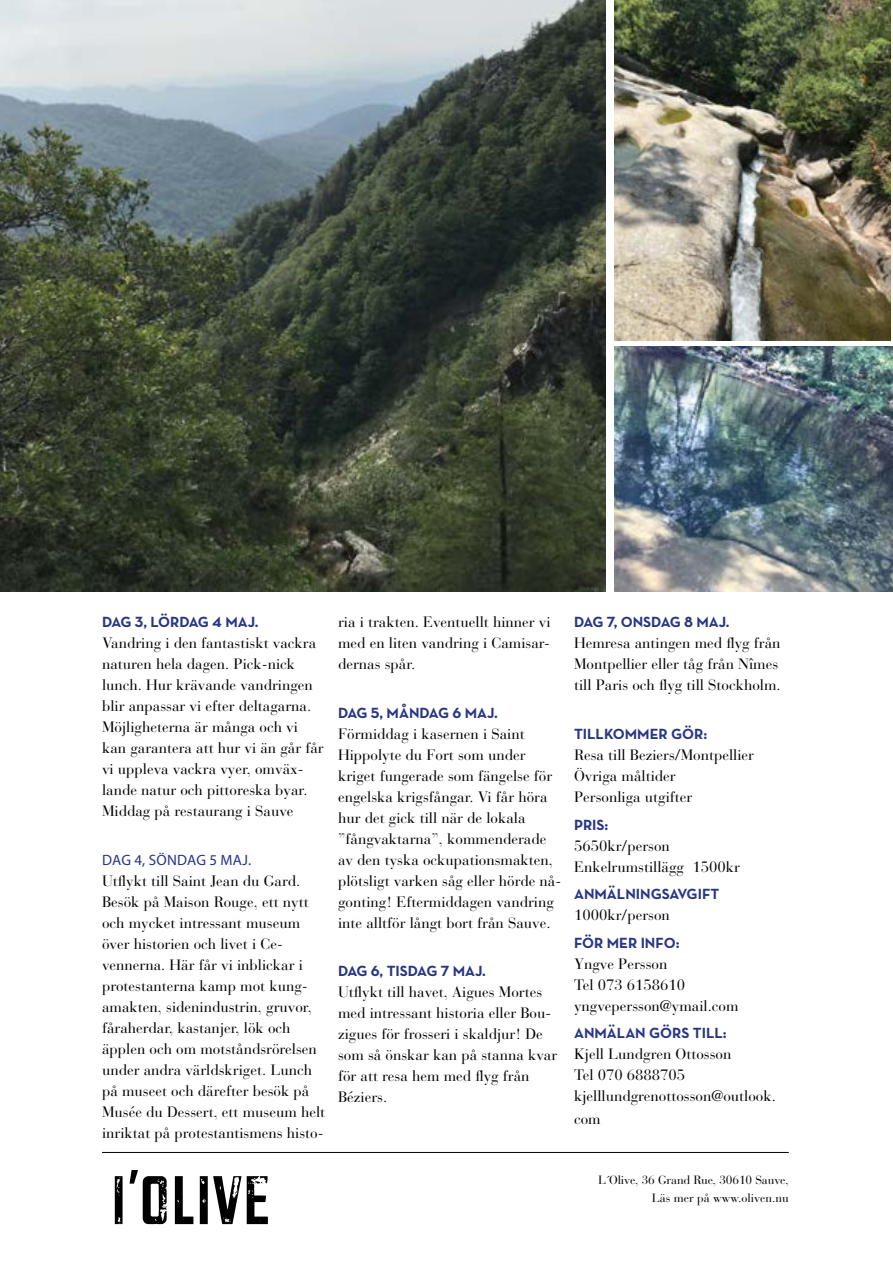
<style>
.page{position:relative;width:893px;height:1263px;background:#fff}
.page>*{position:absolute;margin:0;border:0;box-sizing:border-box;transform-origin:0 0}
.t1{font:15px/21px "Bauer Bodoni";color:#000}
.t2{font:700 15px "Neutraface Text";color:#283583}
.t3{font:700 15px "Neutraface Text";letter-spacing:-.04em;color:#283583}
.t4{font:15px "Myriad Pro";letter-spacing:.01em;color:#283583}
.t5{font:12px/18px "Bauer Bodoni";letter-spacing:-.01em;color:#000;text-align:right}
</style>
<div class="page">
<hr style="left:102px;top:1152px;width:687px;height:1px;background:#000">
<svg style="left:115px;top:1170px;width:153px;height:54px"></svg>
<img style="left:614px;top:347px;width:279px;height:244px">
<img style="left:614px;top:0;width:277px;height:340px">
<img style="left:0;top:0;width:606px;height:591px">
<p class="t3" style="left:102px;top:612px;width:158px">DAG 3, LÖRDAG 4 MAJ.</p>
<p class="t1" style="left:102px;top:633px;width:223px">Vandring i den fantastiskt vackra naturen hela dagen. Pick-nick lunch. Hur krävande vandringen blir anpassar vi efter deltagarna.<br>Möjligheterna är många och vi kan garantera att hur vi än går får vi uppleva vackra vyer, omväx&shy;lande natur och pittoreska byar.<br>Middag på restaurang i Sauve</p>
<p class="t4" style="left:102px;top:851px;width:150px">DAG 4, SÖNDAG 5 MAJ.</p>
<p class="t1" style="left:102px;top:870px;width:225px">Utflykt till Saint Jean du Gard.<br>Besök på Maison Rouge, ett nytt och mycket intressant museum över historien och livet i Ce&shy;vennerna. Här får vi inblickar i protestanterna kamp mot kung&shy;amakten, sidenindustrin, gruvor, fåraherdar, kastanjer, lök och äpplen och om motståndsrörelsen under andra världskriget. Lunch på museet och därefter besök på<br>Musée du Dessert, ett museum helt inriktat på protestantismens histo-</p>
<p class="t1" style="left:338px;top:612px;width:214px;text-align:justify">ria i trakten. Eventuellt hinner vi med en liten vandring i Camisar&shy;dernas spår.</p>
<p class="t2" style="left:338px;top:703px;width:161px">DAG 5, MÅNDAG 6 MAJ.</p>
<p class="t1" style="left:338px;top:723px;width:225px">Förmiddag i kasernen i Saint<br>Hippolyte du Fort som under kriget fungerade som fängelse för engelska krigsfångar. Vi får höra hur det gick till när de lokala ”fångvaktarna”, kommenderade av den tyska ockupationsmakten, plötsligt varken såg eller hörde nå&shy;gonting! Eftermiddagen vandring inte alltför långt bort från Sauve.</p>
<p class="t2" style="left:338px;top:962px;width:149px">DAG 6, TISDAG 7 MAJ.</p>
<p class="t1" style="left:338px;top:982px;width:221px">Utflykt till havet, Aigues Mortes med intressant historia eller Bou&shy;zigues för frosseri i skaldjur! De som så önskar kan på stanna kvar för att resa hem med flyg från<br>Béziers.</p>
<p class="t2" style="left:574px;top:612px;width:157px">DAG 7, ONSDAG 8 MAJ.</p>
<p class="t1" style="left:574px;top:633px;width:208px">Hemresa antingen med flyg från<br>Montpellier eller tåg från Nîmes till Paris och flyg till Stockholm.</p>
<p class="t2" style="left:574px;top:724px;width:135px">TILLKOMMER GÖR:</p>
<p class="t1" style="left:574px;top:744px;width:181px">Resa till Beziers/Montpellier<br>Övriga måltider<br>Personliga utgifter</p>
<p class="t2" style="left:574px;top:815px;width:36px">PRIS:</p>
<p class="t1" style="left:574px;top:835px;width:167px">5650kr/person<br>Enkelrumstillägg 1500kr</p>
<p class="t2" style="left:574px;top:884px;width:147px">ANMÄLNINGSAVGIFT</p>
<p class="t1" style="left:574px;top:905px;width:97px">1000kr/person</p>
<p class="t2" style="left:574px;top:933px;width:107px">FÖR MER INFO:</p>
<p class="t1" style="left:574px;top:953px;width:166px">Yngve Persson<br>Tel 073 6158610 yngvepersson@ymail.com</p>
<p class="t2" style="left:574px;top:1023px;width:154px">ANMÄLAN GÖRS TILL:</p>
<p class="t1" style="left:574px;top:1044px;width:203px">Kjell Lundgren Ottosson<br>Tel 070 6888705 kjelllundgrenottosson@outlook.</p>
<p class="t1" style="left:574px;top:1108px;width:28px">com</p>
<p class="t5" style="left:598px;top:1171px;width:192px">L´Olive, 36 Grand Rue, 30610 Sauve,<br>Läs mer på www.oliven.nu</p>
</div>
